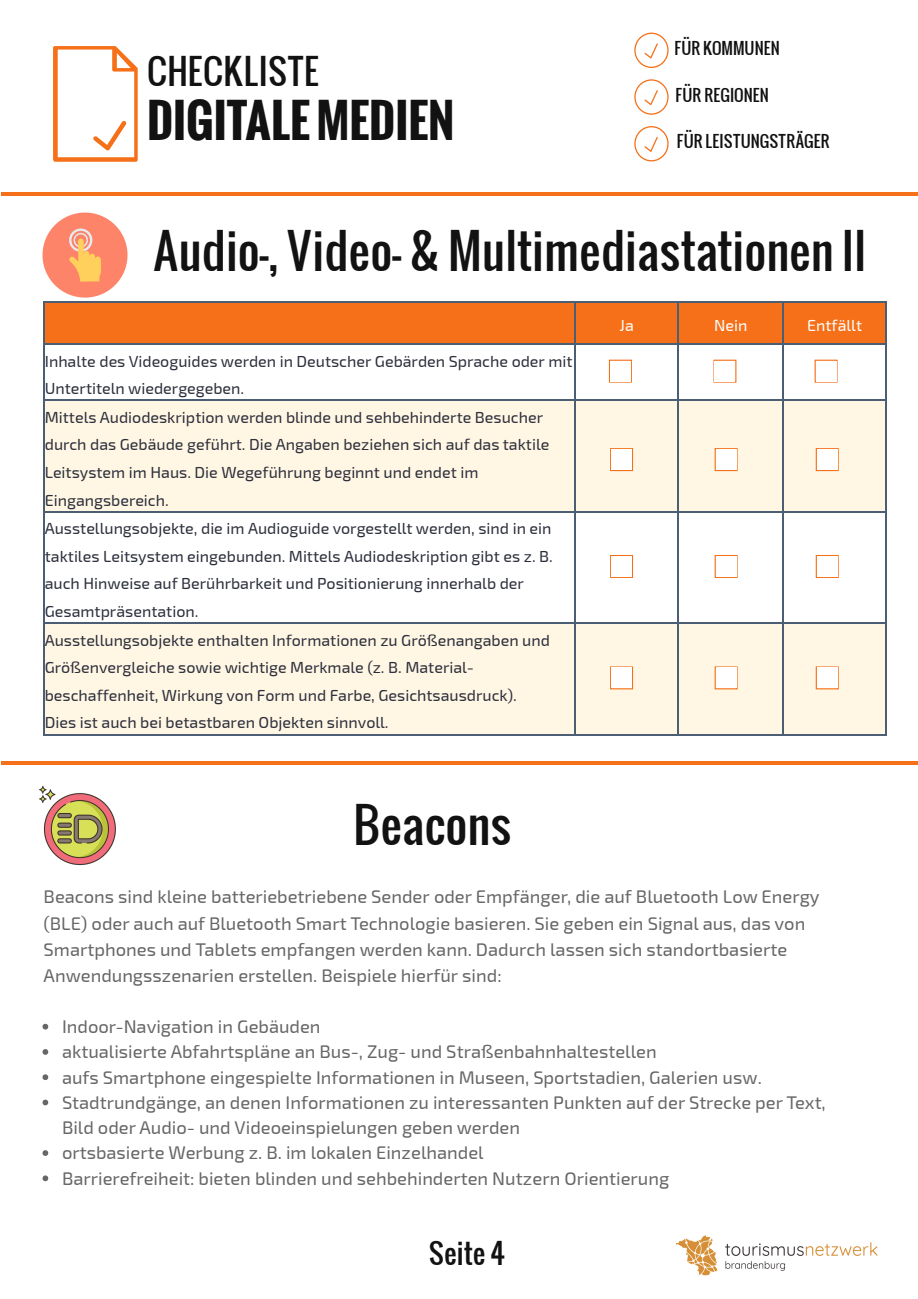
<style>
.page{position:relative;width:918px;height:1299px;background:#fff}
.page>*{position:absolute;margin:0;border:0;box-sizing:border-box;transform-origin:0 0}
.t1{font:46.95px "Oswald";color:#121212}
.t2{font:700 45.9px "Oswald";color:#121212}
.t3{font:34.5px "Oswald";color:#121212}
.t4{font:27.6px "Oswald";color:#121212}
.t5{font:18.45px/25.3px "Exo 2.0";color:#666}
.t6{font:16.05px/27.9px "Exo 2.0";color:#2c2f3b}
.t7{font:16.05px "Oswald";color:#121212}
.t8{font:16.05px "Exo 2.0";color:#fff}
</style>
<div class="page">
<svg style="left:53px;top:46px;width:85px;height:116px"></svg>
<svg style="left:634px;top:33px;width:35px;height:35px"></svg>
<svg style="left:634px;top:79px;width:35px;height:36px"></svg>
<svg style="left:634px;top:126px;width:35px;height:35px"></svg>
<div style="left:45px;top:302px;width:529px;height:42px;background:#f57018"></div>
<div style="left:576px;top:302px;width:102px;height:42px;background:#f57018"></div>
<div style="left:679px;top:302px;width:103px;height:42px;background:#f57018"></div>
<div style="left:784px;top:302px;width:102px;height:42px;background:#f57018"></div>
<div style="left:45px;top:401px;width:529px;height:110px;background:#fff6e4"></div>
<div style="left:576px;top:401px;width:102px;height:110px;background:#fff6e4"></div>
<div style="left:679px;top:401px;width:103px;height:110px;background:#fff6e4"></div>
<div style="left:784px;top:401px;width:102px;height:110px;background:#fff6e4"></div>
<div style="left:45px;top:624px;width:529px;height:110px;background:#fff6e4"></div>
<div style="left:576px;top:624px;width:102px;height:110px;background:#fff6e4"></div>
<div style="left:679px;top:624px;width:103px;height:110px;background:#fff6e4"></div>
<div style="left:784px;top:624px;width:102px;height:110px;background:#fff6e4"></div>
<hr style="left:782px;top:734px;width:105px;height:1px;background:#4c5e73">
<hr style="left:886px;top:623px;width:1px;height:112px;background:#4c5e73">
<hr style="left:678px;top:734px;width:106px;height:1px;background:#4c5e73">
<hr style="left:782px;top:623px;width:2px;height:112px;background:#4c5e73">
<hr style="left:574px;top:734px;width:105px;height:1px;background:#4c5e73">
<hr style="left:678px;top:623px;width:1px;height:112px;background:#4c5e73">
<hr style="left:44px;top:734px;width:532px;height:1px;background:#4c5e73">
<hr style="left:44px;top:623px;width:1px;height:112px;background:#4c5e73">
<hr style="left:574px;top:623px;width:2px;height:112px;background:#4c5e73">
<hr style="left:782px;top:623px;width:105px;height:1px;background:#4c5e73">
<hr style="left:886px;top:511px;width:1px;height:113px;background:#4c5e73">
<hr style="left:678px;top:623px;width:106px;height:1px;background:#4c5e73">
<hr style="left:782px;top:511px;width:2px;height:113px;background:#4c5e73">
<hr style="left:574px;top:623px;width:105px;height:1px;background:#4c5e73">
<hr style="left:678px;top:511px;width:1px;height:113px;background:#4c5e73">
<hr style="left:44px;top:623px;width:532px;height:1px;background:#4c5e73">
<hr style="left:44px;top:511px;width:1px;height:113px;background:#4c5e73">
<hr style="left:574px;top:511px;width:2px;height:113px;background:#4c5e73">
<hr style="left:782px;top:511px;width:105px;height:1px;background:#4c5e73">
<hr style="left:886px;top:400px;width:1px;height:112px;background:#4c5e73">
<hr style="left:678px;top:511px;width:106px;height:1px;background:#4c5e73">
<hr style="left:782px;top:400px;width:2px;height:112px;background:#4c5e73">
<hr style="left:574px;top:511px;width:105px;height:1px;background:#4c5e73">
<hr style="left:678px;top:400px;width:1px;height:112px;background:#4c5e73">
<hr style="left:44px;top:511px;width:532px;height:1px;background:#4c5e73">
<hr style="left:44px;top:400px;width:1px;height:112px;background:#4c5e73">
<hr style="left:574px;top:400px;width:2px;height:112px;background:#4c5e73">
<hr style="left:782px;top:400px;width:105px;height:1px;background:#4c5e73">
<hr style="left:886px;top:344px;width:1px;height:57px;background:#4c5e73">
<hr style="left:678px;top:400px;width:106px;height:1px;background:#4c5e73">
<hr style="left:782px;top:344px;width:2px;height:57px;background:#4c5e73">
<hr style="left:574px;top:400px;width:105px;height:1px;background:#4c5e73">
<hr style="left:678px;top:344px;width:1px;height:57px;background:#4c5e73">
<hr style="left:44px;top:400px;width:532px;height:1px;background:#4c5e73">
<hr style="left:44px;top:344px;width:1px;height:57px;background:#4c5e73">
<hr style="left:574px;top:344px;width:2px;height:57px;background:#4c5e73">
<hr style="left:782px;top:301px;width:105px;height:1px;background:#4c5e73">
<hr style="left:782px;top:344px;width:105px;height:1px;background:#4c5e73">
<hr style="left:886px;top:301px;width:1px;height:44px;background:#4c5e73">
<hr style="left:678px;top:301px;width:106px;height:1px;background:#4c5e73">
<hr style="left:678px;top:344px;width:106px;height:1px;background:#4c5e73">
<hr style="left:782px;top:301px;width:2px;height:44px;background:#4c5e73">
<hr style="left:574px;top:301px;width:105px;height:1px;background:#4c5e73">
<hr style="left:574px;top:344px;width:105px;height:1px;background:#4c5e73">
<hr style="left:678px;top:301px;width:1px;height:44px;background:#4c5e73">
<hr style="left:44px;top:301px;width:532px;height:1px;background:#4c5e73">
<hr style="left:44px;top:344px;width:532px;height:1px;background:#4c5e73">
<hr style="left:44px;top:301px;width:1px;height:44px;background:#4c5e73">
<hr style="left:574px;top:301px;width:2px;height:44px;background:#4c5e73">
<div style="left:713px;top:360px;width:23px;height:23px;border:1px solid #f57018"></div>
<div style="left:715px;top:361px;width:20px;height:20px;background:#fff"></div>
<div style="left:609px;top:360px;width:23px;height:23px;border:1px solid #f57018"></div>
<div style="left:610px;top:361px;width:21px;height:20px;background:#fff"></div>
<div style="left:815px;top:360px;width:23px;height:23px;border:1px solid #f57018"></div>
<div style="left:816px;top:361px;width:20px;height:20px;background:#fff"></div>
<hr style="left:1px;top:192px;width:128px;height:4px;background:#f57018">
<hr style="left:129px;top:192px;width:127px;height:4px;background:#f57018">
<hr style="left:256px;top:192px;width:128px;height:4px;background:#f57018">
<hr style="left:384px;top:192px;width:128px;height:4px;background:#f57018">
<hr style="left:512px;top:192px;width:127px;height:4px;background:#f57018">
<hr style="left:639px;top:192px;width:128px;height:4px;background:#f57018">
<hr style="left:767px;top:192px;width:128px;height:4px;background:#f57018">
<hr style="left:895px;top:192px;width:23px;height:4px;background:#f57018">
<img style="left:675px;top:1235px;width:203px;height:41px">
<div style="left:715px;top:448px;width:23px;height:23px;border:1px solid #f57018"></div>
<div style="left:716px;top:449px;width:20px;height:21px;background:#fff"></div>
<div style="left:610px;top:448px;width:23px;height:23px;border:1px solid #f57018"></div>
<div style="left:611px;top:449px;width:21px;height:21px;background:#fff"></div>
<div style="left:816px;top:448px;width:23px;height:23px;border:1px solid #f57018"></div>
<div style="left:817px;top:449px;width:21px;height:21px;background:#fff"></div>
<div style="left:715px;top:555px;width:23px;height:23px;border:1px solid #f57018"></div>
<div style="left:716px;top:556px;width:20px;height:21px;background:#fff"></div>
<div style="left:610px;top:555px;width:23px;height:23px;border:1px solid #f57018"></div>
<div style="left:611px;top:556px;width:21px;height:21px;background:#fff"></div>
<div style="left:816px;top:555px;width:23px;height:23px;border:1px solid #f57018"></div>
<div style="left:817px;top:556px;width:21px;height:21px;background:#fff"></div>
<div style="left:715px;top:666px;width:23px;height:23px;border:1px solid #f57018"></div>
<div style="left:716px;top:668px;width:20px;height:20px;background:#fff"></div>
<div style="left:610px;top:666px;width:23px;height:23px;border:1px solid #f57018"></div>
<div style="left:611px;top:668px;width:21px;height:20px;background:#fff"></div>
<div style="left:816px;top:666px;width:23px;height:23px;border:1px solid #f57018"></div>
<div style="left:817px;top:668px;width:21px;height:20px;background:#fff"></div>
<svg style="left:43px;top:213px;width:85px;height:85px"></svg>
<hr style="left:1px;top:761px;width:128px;height:4px;background:#f57018">
<hr style="left:129px;top:761px;width:127px;height:4px;background:#f57018">
<hr style="left:256px;top:761px;width:128px;height:4px;background:#f57018">
<hr style="left:384px;top:761px;width:128px;height:4px;background:#f57018">
<hr style="left:512px;top:761px;width:127px;height:4px;background:#f57018">
<hr style="left:639px;top:761px;width:128px;height:4px;background:#f57018">
<hr style="left:767px;top:761px;width:128px;height:4px;background:#f57018">
<hr style="left:895px;top:761px;width:23px;height:4px;background:#f57018">
<svg style="left:43px;top:1024px;width:5px;height:5px"></svg>
<svg style="left:43px;top:1049px;width:5px;height:6px"></svg>
<svg style="left:43px;top:1074px;width:5px;height:6px"></svg>
<svg style="left:43px;top:1100px;width:5px;height:5px"></svg>
<svg style="left:43px;top:1150px;width:5px;height:6px"></svg>
<svg style="left:43px;top:1175px;width:5px;height:6px"></svg>
<img style="left:39px;top:785px;width:77px;height:81px">
<h3 class="t3" style="left:147px;top:45px;width:174px">CHECKLISTE</h3>
<h2 class="t2" style="left:147px;top:86px;width:309px">DIGITALE MEDIEN</h2>
<p class="t7" style="left:674px;top:36px;width:107px">FÜR KOMMUNEN</p>
<p class="t7" style="left:676px;top:83px;width:95px">FÜR REGIONEN</p>
<p class="t7" style="left:677px;top:129px;width:155px">FÜR LEISTUNGSTRÄGER</p>
<h1 class="t1" style="left:153px;top:215px;width:715px">Audio-, Video- &amp; Multimediastationen II</h1>
<p class="t6" style="left:45px;top:347px;width:529px">Inhalte des Videoguides werden in Deutscher Gebärden Sprache oder mit Untertiteln wiedergegeben.<br>Mittels Audiodeskription werden blinde und sehbehinderte Besucher durch das Gebäude geführt. Die Angaben beziehen sich auf das taktile Leitsystem im Haus. Die Wegeführung beginnt und endet im Eingangsbereich.<br>Ausstellungsobjekte, die im Audioguide vorgestellt werden, sind in ein taktiles Leitsystem eingebunden. Mittels Audiodeskription gibt es z. B. auch Hinweise auf Berührbarkeit und Positionierung innerhalb der Gesamtpräsentation.<br>Ausstellungsobjekte enthalten Informationen zu Größenangaben und Größenvergleiche sowie wichtige Merkmale (z. B. Material&shy;beschaffenheit, Wirkung von Form und Farbe, Gesichtsausdruck).<br>Dies ist auch bei betastbaren Objekten sinnvoll.</p>
<h1 class="t1" style="left:353px;top:788px;width:159px">Beacons</h1>
<p class="t8" style="left:620px;top:316px;width:16px">Ja</p>
<p class="t8" style="left:714px;top:316px;width:35px">Nein</p>
<p class="t8" style="left:807px;top:316px;width:56px">Entfällt</p>
<p class="t5" style="left:44px;top:884px;width:777px;line-height:26.4px">Beacons sind kleine batteriebetriebene Sender oder Empfänger, die auf Bluetooth Low Energy (BLE) oder auch auf Bluetooth Smart Technologie basieren. Sie geben ein Signal aus, das von Smartphones und Tablets empfangen werden kann. Dadurch lassen sich standortbasierte Anwendungsszenarien erstellen. Beispiele hierfür sind:</p>
<p class="t5" style="left:62px;top:1014px;width:765px">Indoor-Navigation in Gebäuden<br>aktualisierte Abfahrtspläne an Bus-, Zug- und Straßenbahnhaltestellen<br>aufs Smartphone eingespielte Informationen in Museen, Sportstadien, Galerien usw.<br>Stadtrundgänge, an denen Informationen zu interessanten Punkten auf der Strecke per Text, Bild oder Audio- und Videoeinspielungen geben werden<br>ortsbasierte Werbung z. B. im lokalen Einzelhandel<br>Barrierefreiheit: bieten blinden und sehbehinderten Nutzern Orientierung</p>
<h3 class="t4" style="left:429px;top:1232px;width:78px">Seite 4</h3>
</div>
